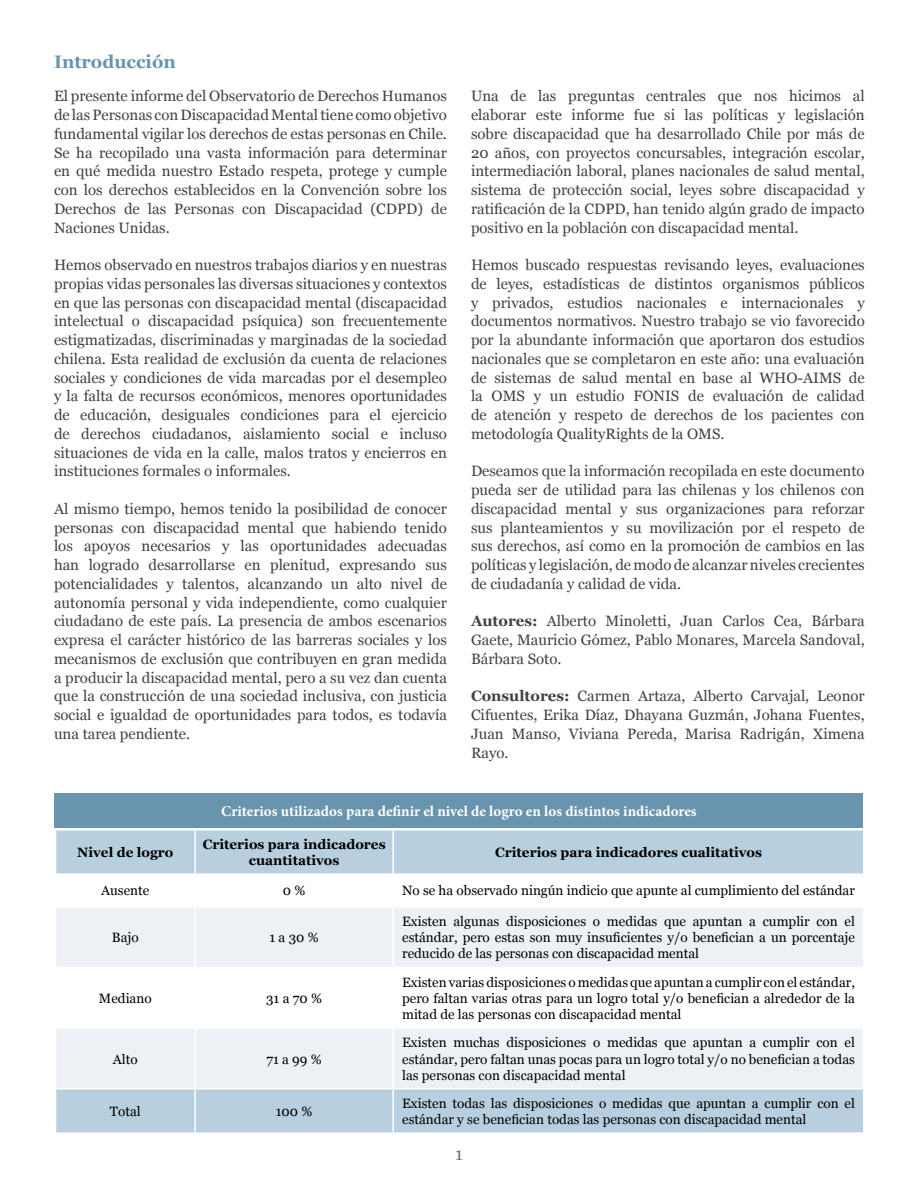
<style>
.page{position:relative;width:918px;height:1188px;background:#fff}
.page>*{position:absolute;margin:0;border:0;box-sizing:border-box;transform-origin:0 0}
.t1{font:700 18px "Georgia";color:#6894ad}
.t2{font:18px "Georgia";color:#77787b}
.t3{font:15px/18.8px "Georgia";color:#414042;text-align:justify}
.t4{font:700 15px "Minion Pro";color:#fff}
.t5{font:13.5px/16.2px "Georgia";color:#000;text-align:justify}
.t6{font:700 13.5px/16.2px "Georgia";color:#000;text-align:center}
.s1{font-weight:700}
</style>
<div class="page">
<div style="left:56px;top:831px;width:806px;height:42px;background:#b7cfde"></div>
<div style="left:56px;top:908px;width:806px;height:180px;background:#edf1f5"></div>
<svg style="left:56px;top:968px;width:806px;height:59px"></svg>
<div style="left:56px;top:1089px;width:806px;height:43px;background:#b7cfde"></div>
<hr style="left:55px;top:967px;width:140px;height:1px;background:#fff">
<hr style="left:195px;top:967px;width:198px;height:1px;background:#fff">
<hr style="left:393px;top:967px;width:472px;height:1px;background:#fff">
<hr style="left:55px;top:1027px;width:140px;height:2px;background:#fff">
<hr style="left:195px;top:1027px;width:198px;height:2px;background:#fff">
<hr style="left:393px;top:1027px;width:472px;height:2px;background:#fff">
<hr style="left:194px;top:831px;width:2px;height:42px;background:#fff">
<hr style="left:392px;top:831px;width:2px;height:42px;background:#fff">
<hr style="left:194px;top:908px;width:2px;height:59px;background:#fff">
<hr style="left:392px;top:908px;width:2px;height:59px;background:#fff">
<hr style="left:194px;top:968px;width:2px;height:59px;background:#fff">
<hr style="left:392px;top:968px;width:2px;height:59px;background:#fff">
<hr style="left:194px;top:1029px;width:2px;height:59px;background:#fff">
<hr style="left:392px;top:1029px;width:2px;height:59px;background:#fff">
<hr style="left:194px;top:1089px;width:2px;height:43px;background:#fff">
<hr style="left:392px;top:1089px;width:2px;height:43px;background:#fff">
<div style="left:53px;top:828px;width:812px;height:307px;border:2px solid #fff"></div>
<div style="left:55px;top:793px;width:808px;height:35px;background:#6894ad"></div>
<p class="t1" style="left:54px;top:48px;width:123px">Introducción</p>
<p class="t3" style="left:54px;top:86px;width:394px">El presente informe del Observatorio de Derechos Humanos de las Personas con Discapacidad Mental tiene como objetivo fundamental vigilar los derechos de estas personas en Chile.<br>Se ha recopilado una vasta información para determinar en qué medida nuestro Estado respeta, protege y cumple con los derechos establecidos en la Convención sobre los Derechos de las Personas con Discapacidad (CDPD) de Naciones Unidas.</p>
<p class="t3" style="left:54px;top:255px;width:394px">Hemos observado en nuestros trabajos diarios y en nuestras propias vidas personales las diversas situaciones y contextos en que las personas con discapacidad mental (discapacidad intelectual o discapacidad psíquica) son frecuentemente estigmatizadas, discriminadas y marginadas de la sociedad chilena. Esta realidad de exclusión da cuenta de relaciones sociales y condiciones de vida marcadas por el desempleo y la falta de recursos económicos, menores oportunidades de educación, desiguales condiciones para el ejercicio de derechos ciudadanos, aislamiento social e incluso situaciones de vida en la calle, malos tratos y encierros en instituciones formales o informales.</p>
<p class="t3" style="left:54px;top:499px;width:395px">Al mismo tiempo, hemos tenido la posibilidad de conocer personas con discapacidad mental que habiendo tenido los apoyos necesarios y las oportunidades adecuadas han logrado desarrollarse en plenitud, expresando sus potencialidades y talentos, alcanzando un alto nivel de autonomía personal y vida independiente, como cualquier ciudadano de este país. La presencia de ambos escenarios expresa el carácter histórico de las barreras sociales y los mecanismos de exclusión que contribuyen en gran medida a producir la discapacidad mental, pero a su vez dan cuenta que la construcción de una sociedad inclusiva, con justicia social e igualdad de oportunidades para todos, es todavía una tarea pendiente.</p>
<p class="t3" style="left:471px;top:86px;width:395px">Una de las preguntas centrales que nos hicimos al elaborar este informe fue si las políticas y legislación sobre discapacidad que ha desarrollado Chile por más de 20 años, con proyectos concursables, integración escolar, intermediación laboral, planes nacionales de salud mental, sistema de protección social, leyes sobre discapacidad y ratificación de la CDPD, han tenido algún grado de impacto positivo en la población con discapacidad mental.</p>
<p class="t3" style="left:471px;top:255px;width:395px">Hemos buscado respuestas revisando leyes, evaluaciones de leyes, estadísticas de distintos organismos públicos y privados, estudios nacionales e internacionales y documentos normativos. Nuestro trabajo se vio favorecido por la abundante información que aportaron dos estudios nacionales que se completaron en este año: una evaluación de sistemas de salud mental en base al WHO-AIMS de la OMS y un estudio FONIS de evaluación de calidad de atención y respeto de derechos de los pacientes con metodología QualityRights de la OMS.</p>
<p class="t3" style="left:471px;top:461px;width:395px">Deseamos que la información recopilada en este documento pueda ser de utilidad para las chilenas y los chilenos con discapacidad mental y sus organizaciones para reforzar sus planteamientos y su movilización por el respeto de sus derechos, así como en la promoción de cambios en las políticas y legislación, de modo de alcanzar niveles crecientes de ciudadanía y calidad de vida.</p>
<p class="t3" style="left:471px;top:611px;width:395px"><span class="s1">Autores:</span> Alberto Minoletti, Juan Carlos Cea, Bárbara Gaete, Mauricio Gómez, Pablo Monares, Marcela Sandoval, Bárbara Soto.</p>
<p class="t3" style="left:471px;top:686px;width:395px"><span class="s1">Consultores:</span> Carmen Artaza, Alberto Carvajal, Leonor Cifuentes, Erika Díaz, Dhayana Guzmán, Johana Fuentes, Juan Manso, Viviana Pereda, Marisa Radrigán, Ximena Rayo.</p>
<p class="t4" style="left:221px;top:800px;width:477px">Criterios utilizados para definir el nivel de logro en los distintos indicadores</p>
<p class="t6" style="left:77px;top:844px;width:98px">Nivel de logro</p>
<p class="t6" style="left:203px;top:835px;width:184px">Criterios para indicadores cuantitativos</p>
<p class="t6" style="left:495px;top:844px;width:268px">Criterios para indicadores cualitativos</p>
<p class="t5" style="left:101px;top:882px;width:50px">Ausente</p>
<p class="t5" style="left:283px;top:882px;width:24px">0 %</p>
<p class="t5" style="left:402px;top:882px;width:454px">No se ha observado ningún indicio que apunte al cumplimiento del estándar</p>
<p class="t5" style="left:112px;top:929px;width:28px">Bajo</p>
<p class="t5" style="left:270px;top:929px;width:51px">1 a 30 %</p>
<p class="t5" style="left:402px;top:913px;width:454px">Existen algunas disposiciones o medidas que apuntan a cumplir con el estándar, pero estas son muy insuficientes y/o benefician a un porcentaje reducido de las personas con discapacidad mental</p>
<p class="t5" style="left:99px;top:990px;width:54px">Mediano</p>
<p class="t5" style="left:266px;top:990px;width:57px">31 a 70 %</p>
<p class="t5" style="left:113px;top:1050px;width:26px">Alto</p>
<p class="t5" style="left:266px;top:1050px;width:57px">71 a 99 %</p>
<p class="t5" style="left:402px;top:973px;width:454px">Existen varias disposiciones o medidas que apuntan a cumplir con el estándar, pero faltan varias otras para un logro total y/o benefician a alrededor de la mitad de las personas con discapacidad mental</p>
<p class="t5" style="left:402px;top:1034px;width:454px">Existen muchas disposiciones o medidas que apuntan a cumplir con el estándar, pero faltan unas pocas para un logro total y/o no benefician a todas las personas con discapacidad mental</p>
<p class="t5" style="left:110px;top:1103px;width:32px">Total</p>
<p class="t5" style="left:276px;top:1103px;width:38px">100 %</p>
<p class="t5" style="left:402px;top:1095px;width:454px">Existen todas las disposiciones o medidas que apuntan a cumplir con el estándar y se benefician todas las personas con discapacidad mental</p>
<p class="t2" style="left:455px;top:1141px;width:9px">1</p>
</div>
